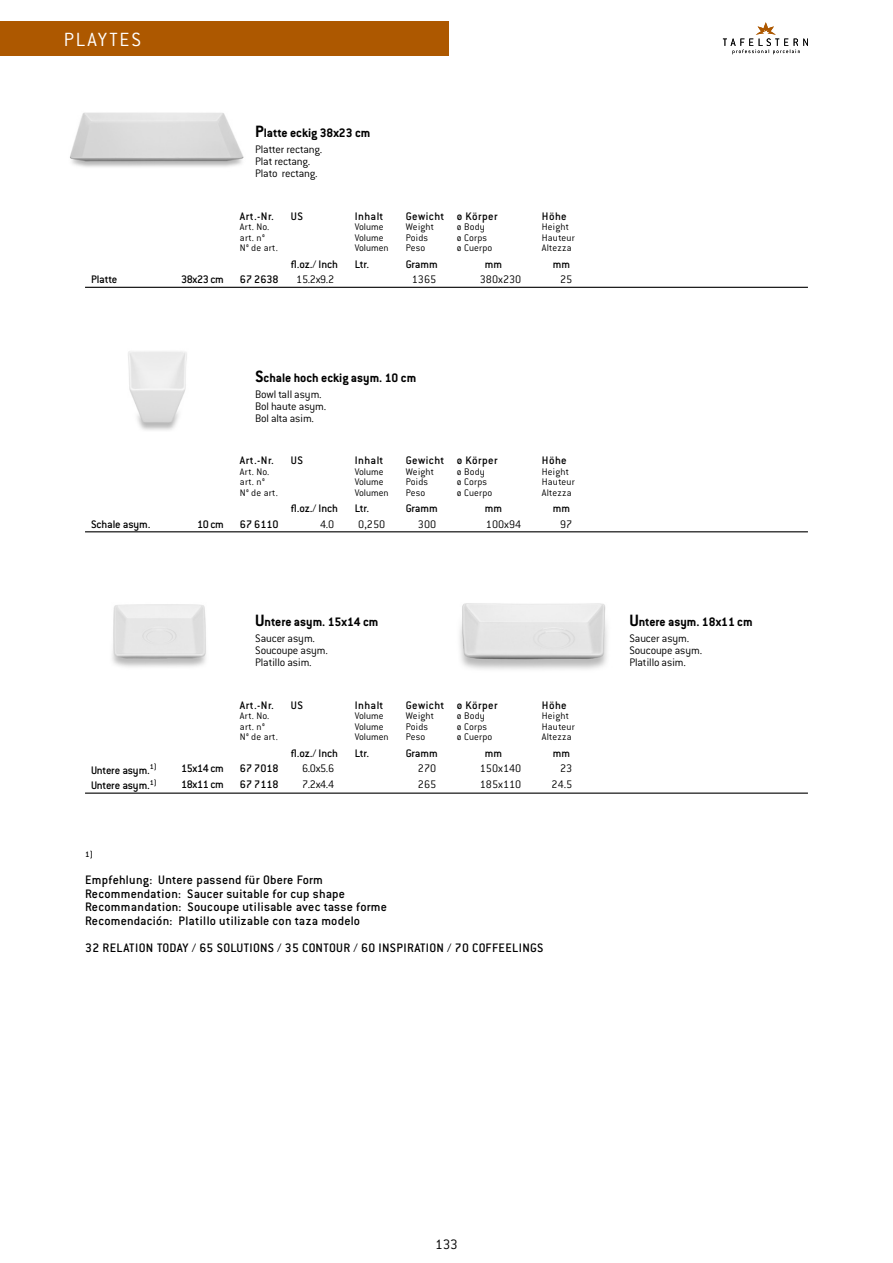
<style>
.page{position:relative;width:893px;height:1263px;background:#fff}
.page>*{position:absolute;margin:0;border:0;box-sizing:border-box;transform-origin:0 0}
.t1{font:300 21px "Conduit ITC";letter-spacing:.085em;color:#fff}
.t2{font:300 15px "Conduit ITC";color:#000}
.t3{font:500 13.5px/13.5px "Conduit ITC";letter-spacing:.015em;color:#000}
.t4{font:700 13.5px "Conduit ITC";color:#000}
.t5{font:500 12px "Conduit ITC";color:#000}
.t6{font:300 12px/12px "Conduit ITC";color:#000}
.t7{font:500 12px "Conduit ITC";letter-spacing:.03em;color:#000}
.t8{font:300 10.5px/10.5px "Conduit ITC";letter-spacing:.015em;color:#000}
.t9{font:300 10.5px/10.5px "Conduit ITC";letter-spacing:-.005em;color:#000}
.t10{font:500 8.7px "Conduit ITC";color:#000}
.s1{font-size:18px}
</style>
<div class="page">
<div style="left:0;top:21px;width:449px;height:34px;background:#ad5800"></div>
<svg style="left:723px;top:22px;width:85px;height:32px"></svg>
<img style="left:70px;top:112px;width:174px;height:55px">
<hr style="left:85px;top:287px;width:723px;height:1px;background:#000">
<img style="left:128px;top:351px;width:59px;height:79px">
<hr style="left:85px;top:531px;width:723px;height:1px;background:#000">
<img style="left:112px;top:604px;width:94px;height:63px">
<img style="left:459px;top:603px;width:149px;height:67px">
<hr style="left:85px;top:792px;width:723px;height:2px;background:#000">
<h1 class="t1" style="left:64px;top:27px;width:79px">PLAYTES</h1>
<p class="t4" style="left:255px;top:125px;width:117px"><span class="s1">P</span>latte eckig 38x23 cm</p>
<p class="t6" style="left:255px;top:143px;width:69px">Platter rectang.<br>Plat rectang.<br>Plato rectang.</p>
<p class="t5" style="left:240px;top:209px;width:36px">Art.-Nr.</p>
<p class="t8" style="left:240px;top:221px;width:39px">Art. No. art. n°<br>N° de art.</p>
<p class="t5" style="left:291px;top:209px;width:14px">US</p>
<p class="t5" style="left:355px;top:209px;width:30px">Inhalt</p>
<p class="t9" style="left:355px;top:221px;width:35px">Volume<br>Volume<br>Volumen</p>
<p class="t7" style="left:406px;top:209px;width:40px">Gewicht</p>
<p class="t8" style="left:406px;top:221px;width:30px">Weight<br>Poids<br>Peso</p>
<p class="t5" style="left:457px;top:209px;width:42px">ø Körper</p>
<p class="t8" style="left:457px;top:221px;width:37px">ø Body ø Corps ø Cuerpo</p>
<p class="t5" style="left:542px;top:209px;width:26px">Höhe</p>
<p class="t8" style="left:542px;top:221px;width:35px">Height<br>Hauteur<br>Altezza</p>
<p class="t5" style="left:291px;top:257px;width:49px">fl.oz./ Inch</p>
<p class="t5" style="left:355px;top:257px;width:16px">Ltr.</p>
<p class="t5" style="left:406px;top:257px;width:33px">Gramm</p>
<p class="t5" style="left:485px;top:257px;width:19px">mm</p>
<p class="t5" style="left:553px;top:257px;width:19px">mm</p>
<p class="t5" style="left:91px;top:272px;width:28px">Platte</p>
<p class="t5" style="left:181px;top:272px;width:44px">38x23 cm</p>
<p class="t5" style="left:240px;top:272px;width:40px">67 2638</p>
<p class="t6" style="left:296px;top:273px;width:39px">15.2x9.2</p>
<p class="t6" style="left:412px;top:273px;width:26px">1365</p>
<p class="t6" style="left:480px;top:273px;width:43px">380x230</p>
<p class="t6" style="left:560px;top:273px;width:14px">25</p>
<p class="t4" style="left:255px;top:369px;width:163px"><span class="s1">S</span>chale hoch eckig asym. 10 cm</p>
<p class="t6" style="left:255px;top:388px;width:73px">Bowl tall asym.<br>Bol haute asym.<br>Bol alta asim.</p>
<p class="t5" style="left:240px;top:453px;width:36px">Art.-Nr.</p>
<p class="t8" style="left:240px;top:466px;width:39px">Art. No. art. n°<br>N° de art.</p>
<p class="t5" style="left:291px;top:453px;width:14px">US</p>
<p class="t5" style="left:355px;top:453px;width:30px">Inhalt</p>
<p class="t9" style="left:355px;top:466px;width:35px">Volume<br>Volume<br>Volumen</p>
<p class="t7" style="left:406px;top:453px;width:40px">Gewicht</p>
<p class="t8" style="left:406px;top:466px;width:30px">Weight<br>Poids<br>Peso</p>
<p class="t5" style="left:457px;top:453px;width:42px">ø Körper</p>
<p class="t8" style="left:457px;top:466px;width:37px">ø Body ø Corps ø Cuerpo</p>
<p class="t5" style="left:542px;top:453px;width:26px">Höhe</p>
<p class="t8" style="left:542px;top:466px;width:35px">Height<br>Hauteur<br>Altezza</p>
<p class="t5" style="left:291px;top:501px;width:49px">fl.oz./ Inch</p>
<p class="t5" style="left:355px;top:501px;width:16px">Ltr.</p>
<p class="t5" style="left:406px;top:501px;width:33px">Gramm</p>
<p class="t5" style="left:485px;top:501px;width:19px">mm</p>
<p class="t5" style="left:553px;top:501px;width:19px">mm</p>
<p class="t5" style="left:91px;top:517px;width:61px">Schale asym.</p>
<p class="t5" style="left:197px;top:517px;width:28px">10 cm</p>
<p class="t5" style="left:240px;top:517px;width:40px">67 6110</p>
<p class="t6" style="left:320px;top:518px;width:16px">4.0</p>
<p class="t6" style="left:358px;top:518px;width:28px">0,250</p>
<p class="t6" style="left:418px;top:518px;width:20px">300</p>
<p class="t6" style="left:486px;top:518px;width:37px">100x94</p>
<p class="t6" style="left:560px;top:518px;width:14px">97</p>
<p class="t4" style="left:255px;top:614px;width:125px"><span class="s1">U</span>ntere asym. 15x14 cm</p>
<p class="t6" style="left:255px;top:632px;width:74px">Saucer asym.<br>Soucoupe asym.<br>Platillo asim.</p>
<p class="t5" style="left:240px;top:698px;width:36px">Art.-Nr.</p>
<p class="t8" style="left:240px;top:710px;width:39px">Art. No. art. n°<br>N° de art.</p>
<p class="t5" style="left:291px;top:698px;width:14px">US</p>
<p class="t5" style="left:355px;top:698px;width:30px">Inhalt</p>
<p class="t9" style="left:355px;top:710px;width:35px">Volume<br>Volume<br>Volumen</p>
<p class="t7" style="left:406px;top:698px;width:40px">Gewicht</p>
<p class="t8" style="left:406px;top:710px;width:30px">Weight<br>Poids<br>Peso</p>
<p class="t5" style="left:457px;top:698px;width:42px">ø Körper</p>
<p class="t8" style="left:457px;top:710px;width:37px">ø Body ø Corps ø Cuerpo</p>
<p class="t5" style="left:542px;top:698px;width:26px">Höhe</p>
<p class="t8" style="left:542px;top:710px;width:35px">Height<br>Hauteur<br>Altezza</p>
<p class="t5" style="left:291px;top:746px;width:49px">fl.oz./ Inch</p>
<p class="t5" style="left:355px;top:746px;width:16px">Ltr.</p>
<p class="t5" style="left:406px;top:746px;width:33px">Gramm</p>
<p class="t5" style="left:485px;top:746px;width:19px">mm</p>
<p class="t5" style="left:553px;top:746px;width:19px">mm</p>
<p class="t5" style="left:91px;top:762px;width:67px">Untere asym.<sup>1)</sup></p>
<p class="t5" style="left:181px;top:761px;width:44px">15x14 cm</p>
<p class="t5" style="left:240px;top:761px;width:40px">67 7018</p>
<p class="t6" style="left:302px;top:762px;width:34px">6.0x5.6</p>
<p class="t6" style="left:418px;top:762px;width:20px">270</p>
<p class="t6" style="left:480px;top:762px;width:43px">150x140</p>
<p class="t6" style="left:560px;top:762px;width:14px">23</p>
<p class="t5" style="left:91px;top:778px;width:67px">Untere asym.<sup>1)</sup></p>
<p class="t5" style="left:181px;top:777px;width:44px">18x11 cm</p>
<p class="t5" style="left:240px;top:777px;width:40px">67 7118</p>
<p class="t6" style="left:302px;top:778px;width:34px">7.2x4.4</p>
<p class="t6" style="left:418px;top:778px;width:20px">265</p>
<p class="t6" style="left:480px;top:778px;width:43px">185x110</p>
<p class="t6" style="left:552px;top:778px;width:22px">24.5</p>
<p class="t10" style="left:85px;top:849px;width:10px">1)</p>
<p class="t3" style="left:85px;top:873px;width:303px">Empfehlung: Untere passend für Obere Form Recommendation: Saucer suitable for cup shape Recommandation: Soucoupe utilisable avec tasse forme Recomendación: Platillo utilizable con taza modelo</p>
<p class="t3" style="left:85px;top:941px;width:460px">32 RELATION TODAY / 65 SOLUTIONS / 35 CONTOUR / 60 INSPIRATION / 70 COFFEELINGS</p>
<p class="t4" style="left:629px;top:614px;width:125px"><span class="s1">U</span>ntere asym. 18x11 cm</p>
<p class="t6" style="left:629px;top:632px;width:74px">Saucer asym.<br>Soucoupe asym.<br>Platillo asim.</p>
<p class="t2" style="left:435px;top:1235px;width:24px">133</p>
</div>
